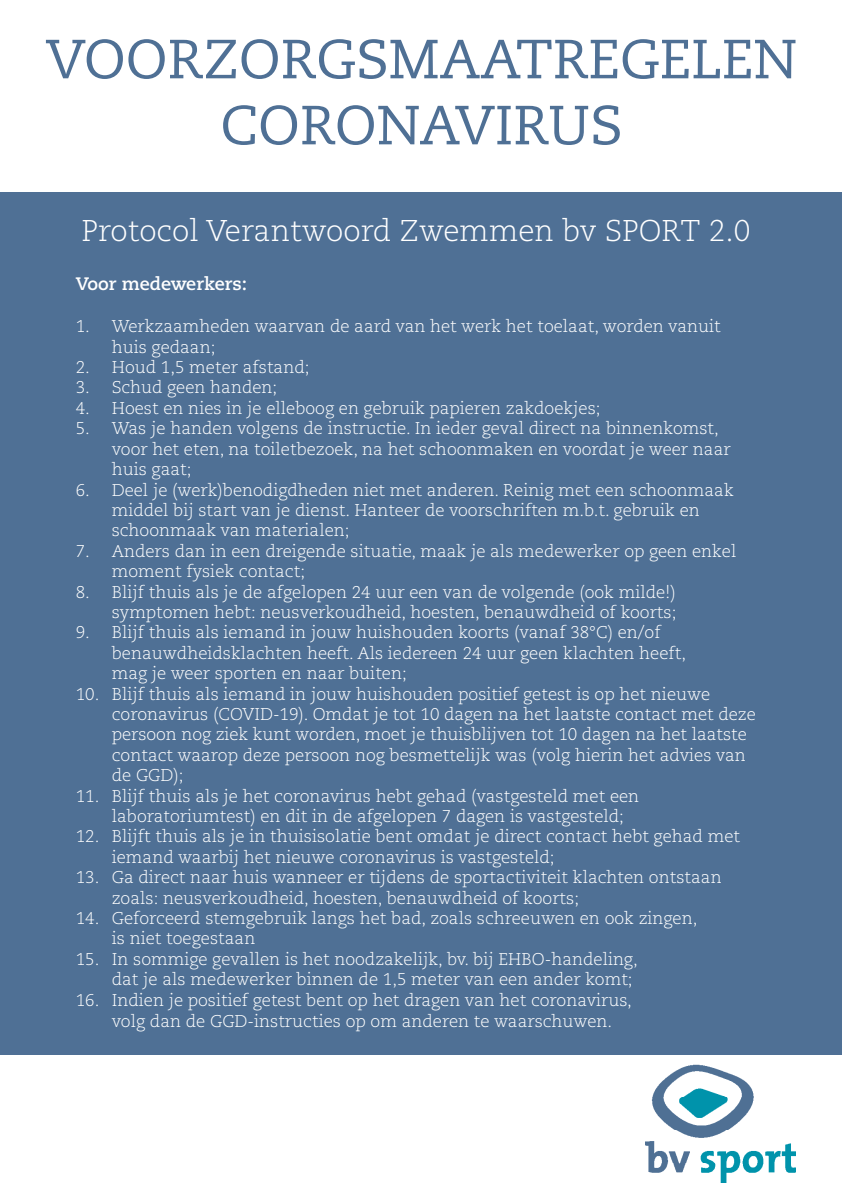
<style>
.page{position:relative;width:842px;height:1191px;background:#fff}
.page>*{position:absolute;margin:0;border:0;box-sizing:border-box;transform-origin:0 0}
.t1{font:55px/66px "Caecilia LT Pro 55 Roman";color:#4f7095;text-align:center}
.t2{font:300 30px "Caecilia LT Pro 45";color:#fff}
.t3{font:700 18px "Caecilia LT Pro 75";color:#fff}
.t4{font:300 17px/20.4px "Caecilia LT Pro 45";color:#fff}
</style>
<div class="page">
<img style="left:645px;top:1065px;width:151px;height:117px">
<div style="left:0;top:193px;width:842px;height:861px;background:#4f7095"></div>
<h1 class="t1" style="left:46px;top:25px;width:753px">VOORZORGSMAATREGELEN<br>CORONAVIRUS</h1>
<h2 class="t2" style="left:81px;top:212px;width:671px">Protocol Verantwoord Zwemmen bv SPORT 2.0</h2>
<p class="t3" style="left:76px;top:272px;width:173px">Voor medewerkers:</p>
<p class="t4" style="left:112px;top:316px;width:610px;text-indent:-36px">1. Werkzaamheden waarvan de aard van het werk het toelaat, worden vanuit huis gedaan;</p>
<p class="t4" style="left:76px;top:357px;width:235px">2. Houd 1,5 meter afstand;</p>
<p class="t4" style="left:76px;top:377px;width:203px">3. Schud geen handen;</p>
<p class="t4" style="left:76px;top:397px;width:526px">4. Hoest en nies in je elleboog en gebruik papieren zakdoekjes;</p>
<p class="t4" style="left:112px;top:418px;width:620px;text-indent:-36px">5. Was je handen volgens de instructie. In ieder geval direct na binnenkomst, voor het eten, na toiletbezoek, na het schoonmaken en voordat je weer naar huis gaat;</p>
<p class="t4" style="left:112px;top:479px;width:623px;text-indent:-36px">6. Deel je (werk)benodigdheden niet met anderen. Reinig met een schoonmaak middel bij start van je dienst. Hanteer de voorschriften m.b.t. gebruik en schoonmaak van materialen;</p>
<p class="t4" style="left:112px;top:540px;width:626px;text-indent:-36px">7. Anders dan in een dreigende situatie, maak je als medewerker op geen enkel moment fysiek contact;</p>
<p class="t4" style="left:76px;top:581px;width:602px;text-align:right">8. Blijf thuis als je de afgelopen 24 uur een van de volgende (ook milde!) symptomen hebt: neusverkoudheid, hoesten, benauwdheid of koorts;</p>
<p class="t4" style="left:112px;top:622px;width:576px;text-indent:-36px">9. Blijf thuis als iemand in jouw huishouden koorts (vanaf 38°C) en/of benauwdheidsklachten heeft. Als iedereen 24 uur geen klachten heeft, mag je weer sporten en naar buiten;</p>
<p class="t4" style="left:112px;top:683px;width:646px;text-indent:-36px">10. Blijf thuis als iemand in jouw huishouden positief getest is op het nieuwe coronavirus (COVID-19). Omdat je tot 10 dagen na het laatste contact met deze persoon nog ziek kunt worden, moet je thuisblijven tot 10 dagen na het laatste contact waarop deze persoon nog besmettelijk was (volg hierin het advies van de GGD);</p>
<p class="t4" style="left:112px;top:785px;width:529px;text-indent:-36px">11. Blijf thuis als je het coronavirus hebt gehad (vastgesteld met een laboratoriumtest) en dit in de afgelopen 7 dagen is vastgesteld;</p>
<p class="t4" style="left:112px;top:826px;width:630px;text-indent:-36px">12. Blijft thuis als je in thuisisolatie bent omdat je direct contact hebt gehad met iemand waarbij het nieuwe coronavirus is vastgesteld;</p>
<p class="t4" style="left:112px;top:867px;width:611px;text-indent:-36px">13. Ga direct naar huis wanneer er tijdens de sportactiviteit klachten ontstaan zoals: neusverkoudheid, hoesten, benauwdheid of koorts;</p>
<p class="t4" style="left:112px;top:907px;width:587px;text-indent:-36px">14. Geforceerd stemgebruik langs het bad, zoals schreeuwen en ook zingen, is niet toegestaan</p>
<p class="t4" style="left:76px;top:948px;width:563px;text-align:right">15. In sommige gevallen is het noodzakelijk, bv. bij EHBO-handeling, dat je als medewerker binnen de 1,5 meter van een ander komt;</p>
<p class="t4" style="left:112px;top:988px;width:522px;line-height:21.6px;text-indent:-36px">16. Indien je positief getest bent op het dragen van het coronavirus, volg dan de GGD-instructies op om anderen te waarschuwen.</p>
</div>
